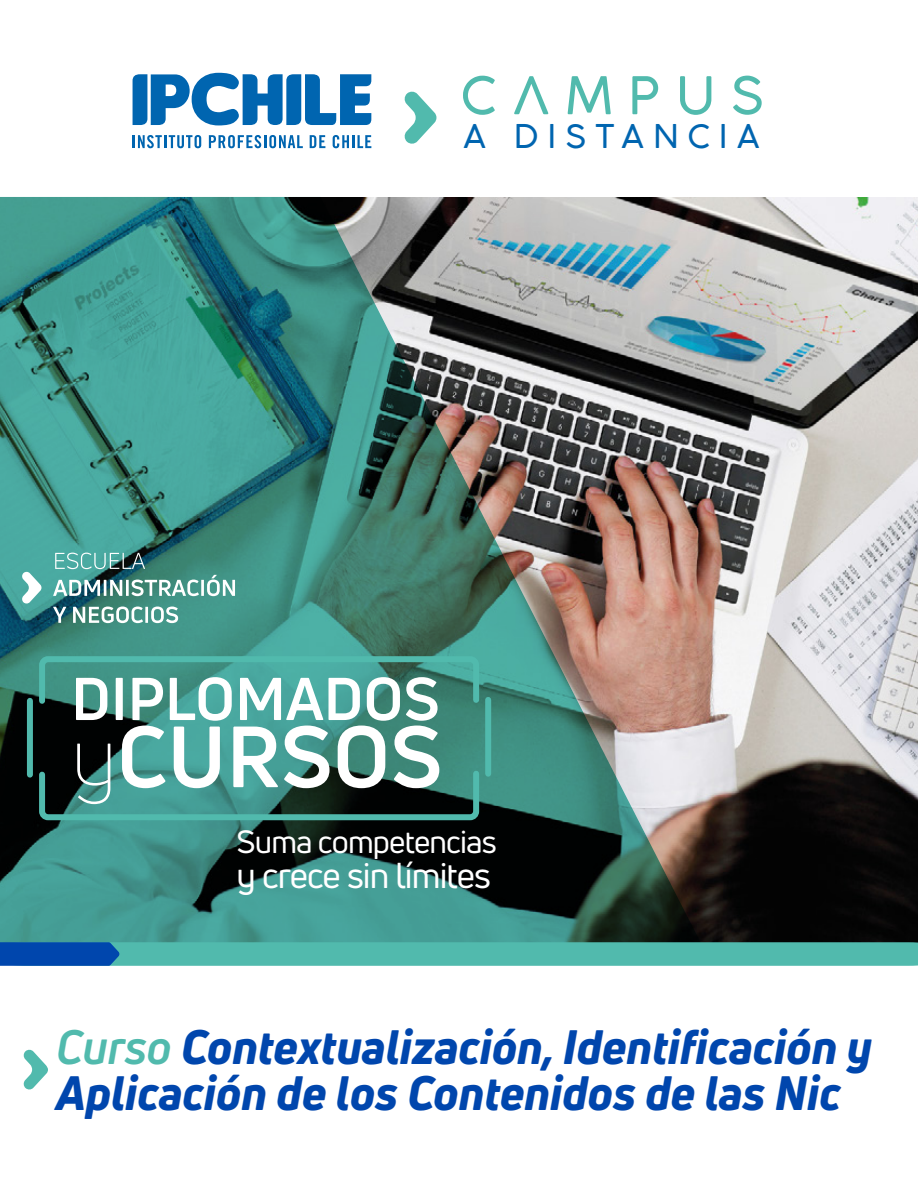
<style>
.page{position:relative;width:918px;height:1188px;background:#fff}
.page>*{position:absolute;margin:0;border:0;box-sizing:border-box;transform-origin:0 0}
.t1{font:700 84.75px "Uni Neue";color:#fff}
.t2{font:700 58.95px "Uni Neue";color:#fff}
.t3{font:italic 800 47.25px/46px "Uni Neue";color:#0046ad}
.t4{font:35.25px "Uni Neue";letter-spacing:-.025em;color:#fff}
.t5{font:300 32.1px "Cocogoose Pro";letter-spacing:.28em;color:#0065b0}
.t6{font:31.5px "Uni Neue";letter-spacing:-.025em;color:#fff}
.s1{font-weight:300}
.s2{font-weight:700;color:#51baad}
</style>
<div class="page">
<svg style="left:133px;top:73px;width:238px;height:52px"></svg>
<svg style="left:133px;top:135px;width:68px;height:13px"></svg>
<svg style="left:209px;top:135px;width:94px;height:13px"></svg>
<svg style="left:310px;top:135px;width:15px;height:13px"></svg>
<svg style="left:333px;top:135px;width:38px;height:13px"></svg>
<svg style="left:463px;top:76px;width:32px;height:39px"></svg>
<svg style="left:568px;top:76px;width:43px;height:38px"></svg>
<svg style="left:632px;top:76px;width:26px;height:38px"></svg>
<svg style="left:680px;top:76px;width:31px;height:39px"></svg>
<svg style="left:733px;top:76px;width:29px;height:39px"></svg>
<svg style="left:514px;top:76px;width:34px;height:38px"></svg>
<svg style="left:404px;top:91px;width:32px;height:53px"></svg>
<img style="left:702px;top:198px;width:216px;height:744px">
<img style="left:0;top:197px;width:702px;height:745px">
<svg style="left:23px;top:1049px;width:25px;height:41px"></svg>
<svg style="left:0;top:942px;width:918px;height:24px;background:#47abac"></svg>
<div style="left:27px;top:701px;width:6px;height:74px;background:#51baad"></div>
<svg style="left:36px;top:653px;width:446px;height:54px;background:#43998d"></svg>
<svg style="left:36px;top:768px;width:446px;height:55px;background:#2e6961"></svg>
<div style="left:485px;top:700px;width:6px;height:74px;background:#51baad"></div>
<svg style="left:55px;top:553px;width:90px;height:16px"></svg>
<svg style="left:53px;top:580px;width:69px;height:16px"></svg>
<hr style="left:126px;top:580px;width:3px;height:16px;background:#fff">
<svg style="left:131px;top:580px;width:68px;height:16px"></svg>
<hr style="left:201px;top:580px;width:3px;height:16px;background:#fff">
<svg style="left:207px;top:575px;width:28px;height:21px"></svg>
<svg style="left:53px;top:607px;width:13px;height:16px"></svg>
<svg style="left:73px;top:607px;width:70px;height:16px"></svg>
<hr style="left:145px;top:607px;width:3px;height:16px;background:#fff">
<svg style="left:151px;top:607px;width:27px;height:16px"></svg>
<svg style="left:22px;top:571px;width:19px;height:33px"></svg>
<p class="t5" style="left:463px;top:117px;width:299px">A DISTANCIA</p>
<p class="t2" style="left:71px;top:662px;width:370px">DIPLOMADOS</p>
<h1 class="t1" style="left:71px;top:704px;width:373px"><span class="s1">y</span>CURSOS</h1>
<p class="t6" style="left:237px;top:823px;width:262px">Suma competencias</p>
<p class="t4" style="left:237px;top:853px;width:256px">y crece sin límites</p>
<p class="t3" style="left:56px;top:1023px;width:818px"><span class="s2">Curso</span> Contextualización, Identificación y<br>Aplicación de los Contenidos de las Nic</p>
</div>
